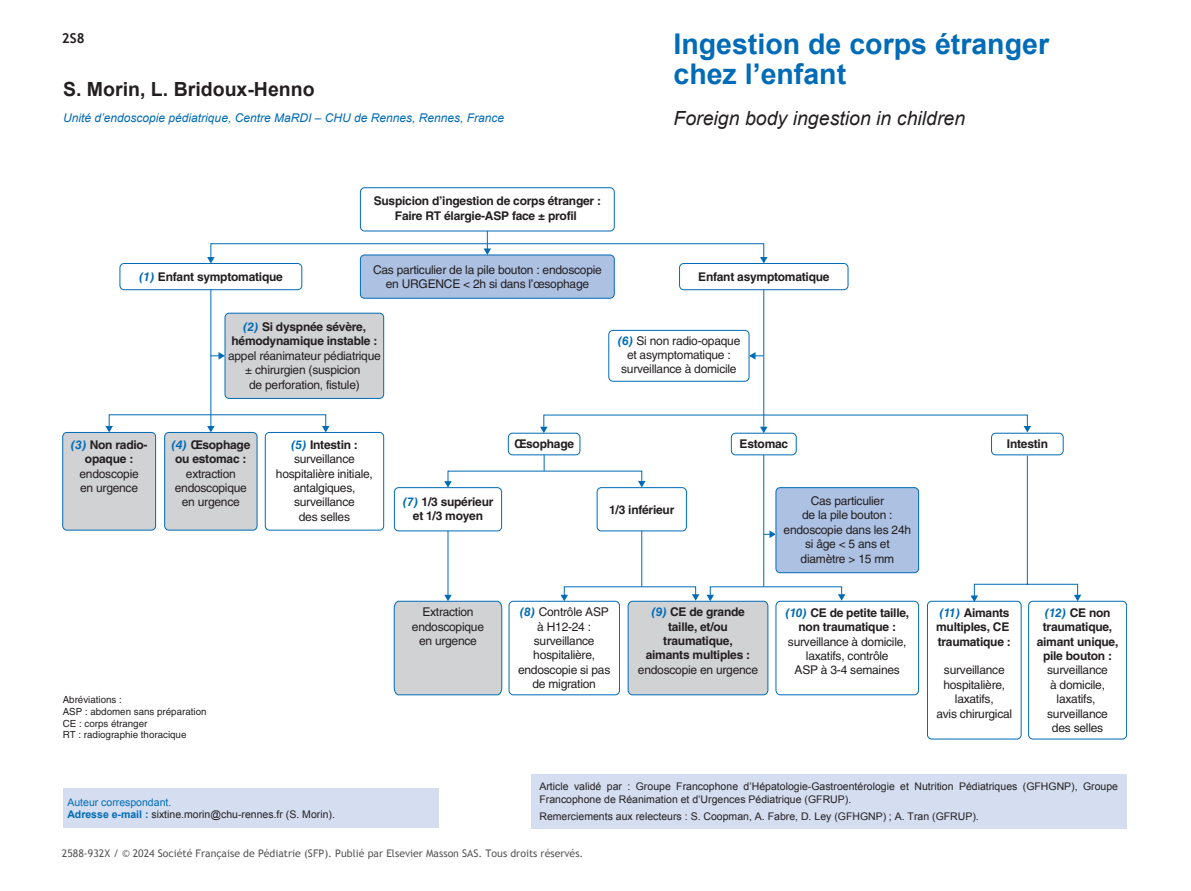
<style>
.page{position:relative;width:1191px;height:891px;background:#fff}
.page>*{position:absolute;margin:0;border:0;box-sizing:border-box;transform-origin:0 0}
.t1{font:700 28.5px/30px "Arial";color:#006bb6}
.t2{font:italic 19.5px "Arial";color:#231f20}
.t3{font:700 19.5px "Arial";color:#231f20}
.t4{font:700 13.5px "Trebuchet MS";color:#231f20}
.t5{font:12px/14.4px "Helvetica LT Std";letter-spacing:-.02em;color:#231f20;text-align:center}
.t6{font:700 12px/14.4px "Helvetica LT Std";letter-spacing:-.02em;color:#231f20;text-align:center}
.t7{font:italic 12px "Arial";color:#006bb6}
.t8{font:10.5px/12px "Arial";color:#231f20}
.t9{font:10.5px "Trebuchet MS";color:#57585a}
.t10{font:9.75px/11.9px "Helvetica LT Std";color:#231f20}
.s1{font-style:italic;color:#006bb6}
.s2{font-weight:700;font-style:italic;color:#006bb6}
.s3{font-weight:700}
.s4{color:#006bb6}
.s5{font-weight:700;color:#006bb6}
</style>
<div class="page">
<div style="left:63px;top:788px;width:376px;height:40px;background:#d4def0"></div>
<div style="left:530px;top:774px;width:596px;height:54px;background:#d4def0"></div>
<svg style="left:119px;top:187px;width:729px;height:103px"></svg>
<div style="left:225px;top:313px;width:158px;height:85px;background:#d1d2d4;border-radius:4px"></div>
<div style="left:224px;top:313px;width:160px;height:86px;border:1px solid #006bb6;border-radius:4px"></div>
<div style="left:360px;top:255px;width:254px;height:43px;background:#adc1e3;border-radius:4px"></div>
<div style="left:360px;top:255px;width:254px;height:44px;border:1px solid #006bb6;border-radius:4px"></div>
<div style="left:63px;top:432px;width:92px;height:98px;background:#d1d2d4;border-radius:4px"></div>
<div style="left:62px;top:432px;width:94px;height:98px;border:1px solid #006bb6;border-radius:4px"></div>
<div style="left:165px;top:432px;width:92px;height:98px;background:#d1d2d4;border-radius:4px"></div>
<div style="left:164px;top:432px;width:93px;height:98px;border:1px solid #006bb6;border-radius:4px"></div>
<svg style="left:264px;top:330px;width:485px;height:202px"></svg>
<svg style="left:730px;top:432px;width:333px;height:263px"></svg>
<div style="left:775px;top:488px;width:143px;height:85px;background:#adc1e3;border-radius:4px"></div>
<div style="left:775px;top:487px;width:143px;height:86px;border:1px solid #006bb6;border-radius:4px"></div>
<div style="left:210px;top:243px;width:554px;height:15px;border:1px solid #006bb6"></div>
<svg style="left:207px;top:257px;width:7px;height:6px"></svg>
<svg style="left:759px;top:257px;width:8px;height:6px"></svg>
<hr style="left:763px;top:290px;width:1px;height:138px;background:#006bb6">
<svg style="left:748px;top:352px;width:15px;height:8px"></svg>
<svg style="left:540px;top:414px;width:490px;height:19px"></svg>
<svg style="left:926px;top:455px;width:200px;height:285px"></svg>
<hr style="left:447px;top:531px;width:1px;height:65px;background:#006bb6">
<svg style="left:393px;top:595px;width:109px;height:100px;background:#cdd1d5"></svg>
<svg style="left:444px;top:481px;width:7px;height:7px"></svg>
<svg style="left:543px;top:455px;width:1px;height:16px"></svg>
<svg style="left:483px;top:231px;width:8px;height:24px"></svg>
<hr style="left:210px;top:290px;width:1px;height:137px;background:#006bb6">
<svg style="left:207px;top:427px;width:7px;height:5px"></svg>
<svg style="left:105px;top:426px;width:8px;height:6px"></svg>
<svg style="left:322px;top:426px;width:7px;height:6px"></svg>
<svg style="left:210px;top:352px;width:15px;height:8px"></svg>
<svg style="left:508px;top:481px;width:337px;height:214px"></svg>
<hr style="left:763px;top:455px;width:1px;height:132px;background:#006bb6">
<p class="t4" style="left:62px;top:29px;width:24px">2S8</p>
<h2 class="t3" style="left:63px;top:76px;width:253px">S. Morin, L. Bridoux-Henno</h2>
<p class="t7" style="left:63px;top:110px;width:442px">Unité d’endoscopie pédiatrique, Centre MaRDI – CHU de Rennes, Rennes, France</p>
<p class="t6" style="left:373px;top:194px;width:229px">Suspicion d’ingestion de corps étranger :<br>Faire RT élargie-ASP face ± profil</p>
<h1 class="t1" style="left:673px;top:30px;width:377px">Ingestion de corps étranger chez l’enfant</h1>
<h2 class="t2" style="left:673px;top:106px;width:293px">Foreign body ingestion in children</h2>
<p class="t5" style="left:373px;top:262px;width:230px">Cas particulier de la pile bouton : endoscopie en URGENCE &lt; 2h si dans l’œsophage</p>
<p class="t6" style="left:139px;top:269px;width:145px"><span class="s1">(1)</span> Enfant symptomatique</p>
<p class="t6" style="left:698px;top:269px;width:133px">Enfant asymptomatique</p>
<p class="t6" style="left:71px;top:437px;width:78px"><span class="s1">(3)</span> Non radio&shy;opaque :</p>
<p class="t5" style="left:79px;top:466px;width:61px;text-align:left">endoscopie en urgence</p>
<p class="t6" style="left:231px;top:319px;width:147px"><span class="s1">(2)</span> Si dyspnée sévère, hémodynamique instable :</p>
<p class="t5" style="left:228px;top:348px;width:154px">appel réanimateur pédiatrique ± chirurgien (suspicion<br>de perforation, fistule)</p>
<p class="t6" style="left:171px;top:437px;width:81px"><span class="s1">(4)</span> Œsophage ou estomac :</p>
<p class="t5" style="left:175px;top:466px;width:74px">extraction endoscopique en urgence</p>
<p class="t5" style="left:276px;top:437px;width:98px"><span class="s2">(5)</span> <span class="s3">Intestin : </span>surveillance hospitalière initiale, antalgiques, surveillance<br>des selles</p>
<p class="t10" style="left:63px;top:694px;width:145px">Abréviations :<br>ASP : abdomen sans préparation<br>CE : corps étranger<br>RT : radiographie thoracique</p>
<p class="t8" style="left:67px;top:796px;width:269px"><span class="s4">Auteur correspondant.<br></span><span class="s5">Adresse e-mail :</span> sixtine.morin@chu-rennes.fr (S. Morin).</p>
<p class="t6" style="left:514px;top:436px;width:61px">Œsophage</p>
<p class="t5" style="left:617px;top:333px;width:124px"><span class="s2">(6)</span> Si non radio-opaque et asymptomatique : surveillance à domicile</p>
<p class="t6" style="left:739px;top:436px;width:50px">Estomac</p>
<p class="t6" style="left:1006px;top:436px;width:42px">Intestin</p>
<p class="t6" style="left:402px;top:494px;width:92px"><span class="s1">(7)</span> 1/3 supérieur et 1/3 moyen</p>
<p class="t5" style="left:783px;top:493px;width:129px">Cas particulier<br>de la pile bouton : endoscopie dans les 24h si âge &lt; 5 ans et diamètre &gt; 15 mm</p>
<p class="t6" style="left:609px;top:503px;width:67px">1/3 inférieur</p>
<p class="t5" style="left:412px;top:605px;width:74px">Extraction endoscopique en urgence</p>
<p class="t5" style="left:518px;top:605px;width:94px"><span class="s2">(8)</span> Contrôle ASP à H12-24 : surveillance hospitalière, endoscopie si pas de migration</p>
<p class="t6" style="left:645px;top:605px;width:106px"><span class="s1">(9)</span> CE de grande taille, et/ou traumatique, aimants multiples :</p>
<p class="t5" style="left:637px;top:662px;width:121px">endoscopie en urgence</p>
<p class="t6" style="left:785px;top:605px;width:125px"><span class="s1">(10)</span> CE de petite taille, non traumatique :</p>
<p class="t5" style="left:787px;top:634px;width:120px">surveillance à domicile, laxatifs, contrôle<br>ASP à 3-4 semaines</p>
<p class="t6" style="left:935px;top:605px;width:76px;text-align:left"><span class="s1">(11)</span> Aimants multiples, CE traumatique :</p>
<p class="t5" style="left:936px;top:663px;width:77px">surveillance hospitalière, laxatifs,<br>avis chirurgical</p>
<p class="t6" style="left:1036px;top:605px;width:83px"><span class="s1">(12)</span> CE non traumatique, aimant unique, pile bouton :</p>
<p class="t5" style="left:1046px;top:663px;width:62px">surveillance à domicile, laxatifs, surveillance des selles</p>
<p class="t8" style="left:539px;top:780px;width:580px;line-height:12.8px">Article validé par : Groupe Francophone d’Hépatologie-Gastroentérologie et Nutrition Pédiatriques (GFHGNP), Groupe<br>Francophone de Réanimation et d’Urgences Pédiatrique (GFRUP).</p>
<p class="t8" style="left:539px;top:810px;width:441px">Remerciements aux relecteurs : S. Coopman, A. Fabre, D. Ley (GFHGNP) ; A. Tran (GFRUP).</p>
<p class="t9" style="left:62px;top:847px;width:523px">2588‑932X / © 2024 Société Française de Pédiatrie (SFP). Publié par Elsevier Masson SAS. Tous droits réservés.</p>
</div>
